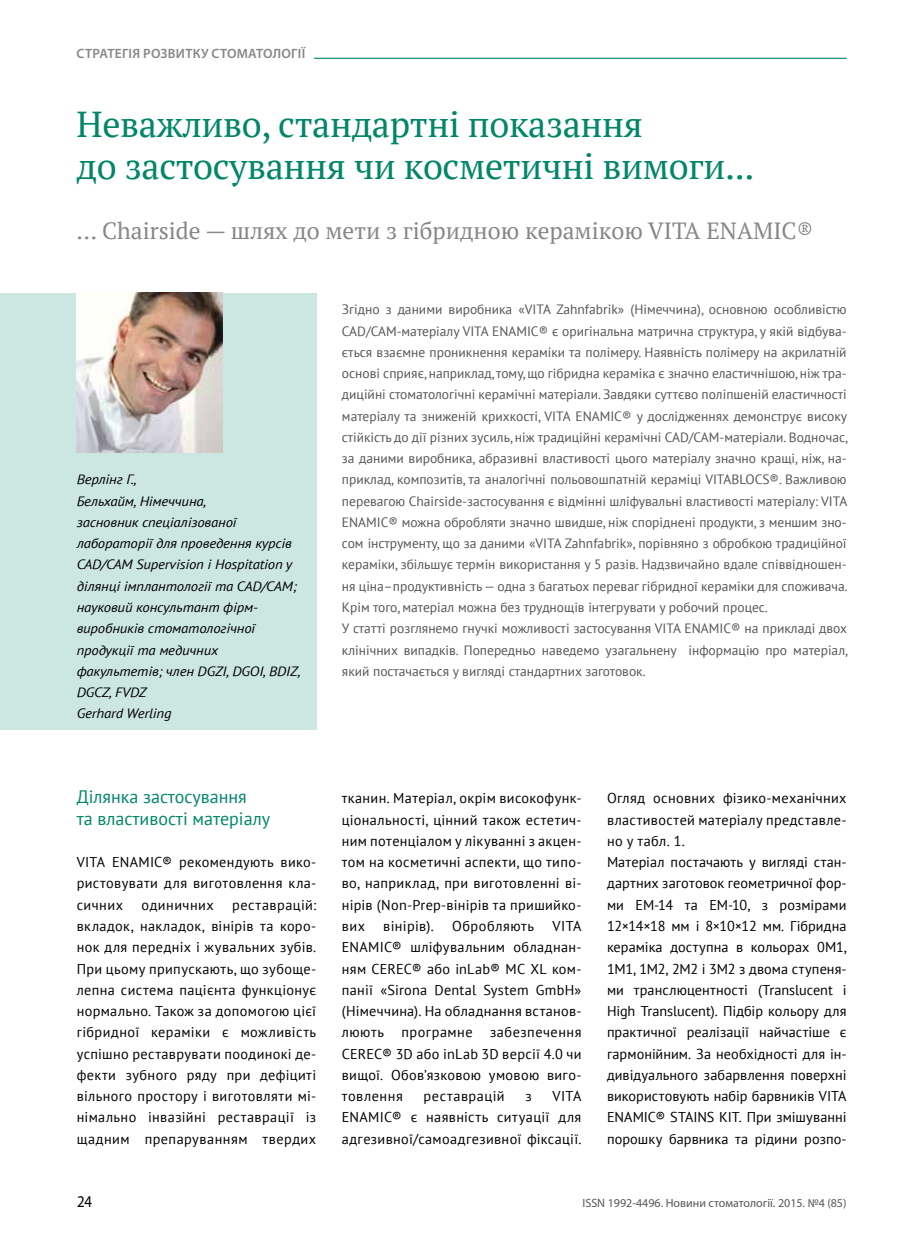
<style>
.page{position:relative;width:902px;height:1259px;background:#fff}
.page>*{position:absolute;margin:0;border:0;box-sizing:border-box;transform-origin:0 0}
.t1{font:36px/42px "PT Serif";letter-spacing:-.01em;color:#008669}
.t2{font:23.4px "PT Serif";color:#878786}
.t3{font:18px/21.3px "PT Sans";color:#008669}
.t4{font:16.5px "Myriad Pro";color:#000;scale:.9 1}
.t5{font:14.25px/21.3px "PT Sans";letter-spacing:.015em;color:#000;text-align:justify}
.t6{font:14.25px "PT Sans";letter-spacing:.04em;color:#000}
.t7{font:13.5px/21.3px "PT Sans";color:#565656}
.t8{font:italic 13.5px/21.3px "PT Sans";letter-spacing:-.01em;color:#000;scale:1.09 1}
.t9{font:600 13.5px "Myriad Pro";letter-spacing:.02em;color:#878786}
.t10{font:12px "Myriad Pro";color:#565656}
</style>
<div class="page">
<hr style="left:211px;top:58px;width:635px;height:1px;background:#008669">
<div style="left:77px;top:40px;width:237px;height:27px;background:#fff"></div>
<div style="left:0;top:293px;width:316px;height:436px;background:#cce7e1"></div>
<img style="left:77px;top:293px;width:145px;height:159px">
<p class="t9" style="left:77px;top:45px;width:230px">СТратегія розвитку стоматології</p>
<h1 class="t1" style="left:77px;top:103px;width:679px">Неважливо, стандартні показання<br>до застосування чи косметичні вимоги...</h1>
<h2 class="t2" style="left:77px;top:216px;width:738px">… Сhairside — шлях до мети з гібридною керамікою VITA ENAMIC®</h2>
<p class="t8" style="left:77px;top:469px;width:207px">Верлінг Г.,<br>Бельхайм, Німеччина,<br>засновник спеціалізованої лабораторії для проведення курсів<br>CAD/CAM Supervision і Hospitation у ділянці імплантології та CAD/CAM; науковий консультант фірм&shy;виробників стоматологічної продукції та медичних факультетів; член DGZI, DGOI, BDIZ,<br>DGCZ, FVDZ<br>Gerhard Werling</p>
<p class="t7" style="left:342px;top:298px;width:507px">Згідно з даними виробника «VITA Zahnfabrik» (Німеччина), основною особливістю CAD/CAM-матеріалу VITA ENAMIC® є оригінальна матрична структура, у якій відбува&shy;ється взаємне проникнення кераміки та полімеру. Наявність полімеру на акрилатній основі сприяє, наприклад, тому, що гібридна кераміка є значно еластичнішою, ніж тра&shy;диційні стоматологічні керамічні матеріали. Завдяки суттєво поліпшеній еластичності матеріалу та зниженій крихкості, VITA ENAMIC® у дослідженнях демонструє високу стійкість до дії різних зусиль, ніж традиційні керамічні CAD/CAM-матеріали. Водночас, за даними виробника, абразивні властивості цього матеріалу значно кращі, ніж, на&shy;приклад, композитів, та аналогічні польовошпатній кераміці VITABLOCS®. Важливою перевагою Chairside-застосування є відмінні шліфувальні властивості матеріалу: VITA ENAMIC® можна обробляти значно швидше, ніж споріднені продукти, з меншим зно&shy;сом інструменту, що за даними «VITA Zahnfabrik», порівняно з обробкою традиційної кераміки, збільшує термін використання у 5 разів. Надзвичайно вдале співвідношен&shy;ня ціна–продуктивність — одна з багатьох переваг гібридної кераміки для споживача.<br>Крім того, матеріал можна без труднощів інтегрувати у робочий процес.<br>У статті розглянемо гнучкі можливості застосування VITA ENAMIC® на прикладі двох клінічних випадків. Попередньо наведемо узагальнену інформацію про матеріал, який постачається у вигляді стандартних заготовок.</p>
<p class="t3" style="left:77px;top:786px;width:195px">Ділянка застосування<br>та властивості матеріалу</p>
<p class="t5" style="left:77px;top:851px;width:241px">VITA ENAMIC® рекомендують вико&shy;ристовувати для виготовлення кла&shy;сичних</p>
<p class="t5" style="left:77px;top:893px;width:241px;text-indent:155px">реставрацій: вкладок, накладок, вінірів та коро&shy;нок для передніх і жувальних зубів.<br>При цьому припускають, що зубоще&shy;лепна система пацієнта функціонує нормально. Також за допомогою цієї гібридної кераміки є можливість успішно реставрувати поодинокі де&shy;фекти зубного ряду при дефіциті вільного простору і виготовляти мі&shy;німально інвазійні реставрації із щадним препаруванням твердих</p>
<p class="t5" style="left:141px;top:893px;width:74px">одиничних</p>
<p class="t5" style="left:342px;top:787px;width:241px">тканин. Матеріал, окрім високофунк&shy;ціональності, цінний також естетич&shy;ним потенціалом у лікуванні з акцен&shy;том на косметичні аспекти, що типо&shy;во, наприклад, при виготовленні ві&shy;нірів (Non-Prep-вінірів та пришийко&shy;вих</p>
<p class="t5" style="left:383px;top:915px;width:52px">вінірів).</p>
<p class="t6" style="left:452px;top:917px;width:83px">Обробляють</p>
<p class="t5" style="left:342px;top:915px;width:241px;text-indent:211px">VITA ENAMIC® шліфувальним обладнан&shy;ням CEREC® або inLab® MC XL ком&shy;панії «Sirona Dental System GmbH» (Німеччина). На обладнання встанов&shy;люють програмне забезпечення CEREC® 3D або inLab 3D версії 4.0 чи вищої. Обов’язковою умовою виго&shy;товлення</p>
<p class="t5" style="left:342px;top:1085px;width:241px;text-indent:210px">VITA ENAMIC® є наявність ситуації для адгезивної/самоадгезивної фіксації.</p>
<p class="t6" style="left:423px;top:1087px;width:82px">реставрацій</p>
<p class="t5" style="left:525px;top:1085px;width:8px">з</p>
<p class="t5" style="left:607px;top:787px;width:241px;text-align:left">Огляд основних фізико-механічних властивостей матеріалу представле&shy;но у табл. 1.<br>Матеріал постачають у вигляді стан&shy;дартних заготовок геометричної фор&shy;ми ЕМ-14 та EM-10, з розмірами 12×14×18 мм і 8×10×12 мм. Гібридна кераміка доступна в кольорах 0М1, 1М1, 1М2, 2М2 і 3М2 з двома ступеня&shy;ми транслюцентності (Translucent і High Translucent). Підбір кольору для практичної реалізації найчастіше є гармонійним. За необхідності для ін&shy;дивідуального забарвлення поверхні використовують набір барвників VITA ENAMIC® STAINS KIT. При змішуванні порошку барвника та рідини розпо-</p>
<p class="t4" style="left:77px;top:1191px;width:18px">24</p>
<p class="t10" style="left:582px;top:1195px;width:265px">ISSN 1992-4496. Новини стоматології. 2015. №4 (85)</p>
</div>
